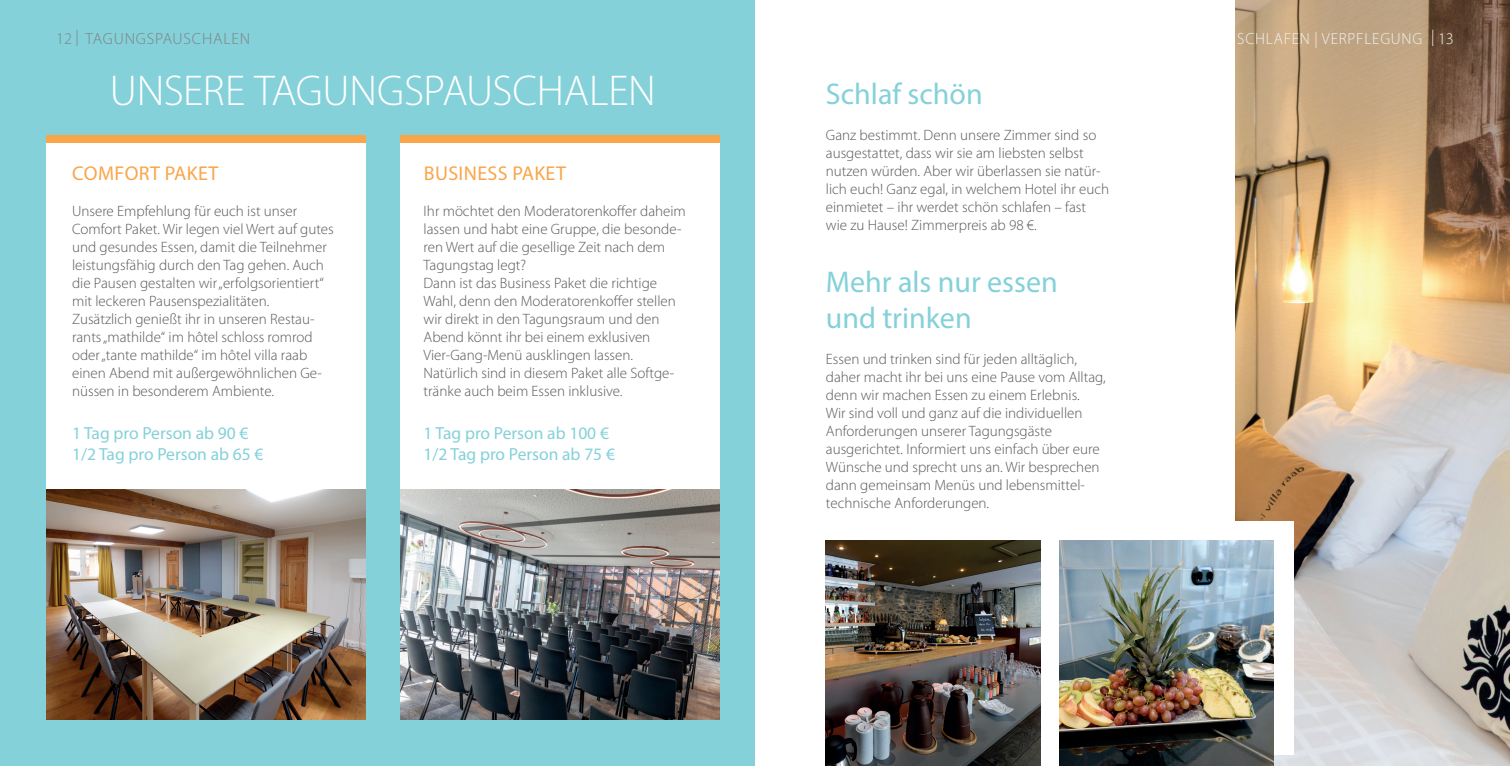
<style>
.page{position:relative;width:1510px;height:766px;background:#fff}
.page>*{position:absolute;margin:0;border:0;box-sizing:border-box;transform-origin:0 0}
.t1{font:300 43.25px "Myriad Pro";letter-spacing:-.01em;color:#fff}
.t2{font:30px/36px "Myriad Pro";color:#84d1d9}
.t3{font:20px "Myriad Pro";letter-spacing:.02em;color:#f9a64a}
.t4{font:17.5px/21px "Myriad Pro";color:#84d1d9}
.t5{font:300 16.25px "Myriad Pro";letter-spacing:.05em;color:#f0f1f2}
.t6{font:300 16.25px "Myriad Pro";letter-spacing:.05em;color:#808285}
.t7{font:300 15px/18px "Myriad Pro";color:#57585a}
</style>
<div class="page">
<div style="left:0;top:0;width:755px;height:765px;background:#84d1d9"></div>
<div style="left:46px;top:136px;width:319px;height:583px;background:#fff"></div>
<div style="left:400px;top:136px;width:319px;height:583px;background:#fff"></div>
<div style="left:46px;top:136px;width:319px;height:7px;background:#f9a64a"></div>
<div style="left:400px;top:136px;width:319px;height:7px;background:#f9a64a"></div>
<img style="left:46px;top:489px;width:319px;height:230px">
<img style="left:400px;top:489px;width:319px;height:230px">
<img style="left:1235px;top:0;width:274px;height:765px">
<div style="left:826px;top:521px;width:467px;height:234px;background:#fff"></div>
<img style="left:1059px;top:541px;width:214px;height:224px">
<img style="left:826px;top:541px;width:214px;height:224px">
<p class="t6" style="left:56px;top:30px;width:196px">12 | TAGUNGSPAUSCHALEN</p>
<p class="t5" style="left:1237px;top:30px;width:218px">SCHLAFEN | VERPFLEGUNG | 13</p>
<h1 class="t1" style="left:110px;top:67px;width:547px">UNSERE TAGUNGSPAUSCHALEN</h1>
<h2 class="t2" style="left:826px;top:75px;width:158px">Schlaf schön</h2>
<p class="t7" style="left:826px;top:126px;width:285px">Ganz bestimmt. Denn unsere Zimmer sind so ausgestattet, dass wir sie am liebsten selbst nutzen würden. Aber wir überlassen sie natür&shy;lich euch! Ganz egal, in welchem Hotel ihr euch einmietet – ihr werdet schön schlafen – fast wie zu Hause! Zimmerpreis ab 98 €.</p>
<h2 class="t2" style="left:826px;top:263px;width:233px">Mehr als nur essen und trinken</h2>
<p class="t7" style="left:826px;top:350px;width:281px">Essen und trinken sind für jeden alltäglich, daher macht ihr bei uns eine Pause vom Alltag, denn wir machen Essen zu einem Erlebnis.<br>Wir sind voll und ganz auf die individuellen Anforderungen unserer Tagungsgäste ausgerichtet. Informiert uns einfach über eure Wünsche und sprecht uns an. Wir besprechen dann gemeinsam Menüs und lebensmittel&shy;technische Anforderungen.</p>
<h3 class="t3" style="left:72px;top:160px;width:148px">COMFORT PAKET</h3>
<p class="t7" style="left:72px;top:202px;width:263px">Unsere Empfehlung für euch ist unser Comfort Paket. Wir legen viel Wert auf gutes und gesundes Essen, damit die Teilnehmer leistungsfähig durch den Tag gehen. Auch die Pausen gestalten wir „erfolgsorientiert“ mit leckeren Pausenspezialitäten.<br>Zusätzlich genießt ihr in unseren Restau&shy;rants „mathilde“ im hôtel schloss romrod oder „tante mathilde“ im hôtel villa raab einen Abend mit außergewöhnlichen Ge&shy;nüssen in besonderem Ambiente.</p>
<h3 class="t3" style="left:424px;top:160px;width:144px">BUSINESS PAKET</h3>
<p class="t7" style="left:423px;top:202px;width:264px">Ihr möchtet den Moderatorenkoffer daheim lassen und habt eine Gruppe, die besonde&shy;ren Wert auf die gesellige Zeit nach dem Tagungstag legt?<br>Dann ist das Business Paket die richtige Wahl, denn den Moderatorenkoffer stellen wir direkt in den Tagungsraum und den Abend könnt ihr bei einem exklusiven Vier-Gang-Menü ausklingen lassen.<br>Natürlich sind in diesem Paket alle Softge&shy;tränke auch beim Essen inklusive.</p>
<p class="t4" style="left:72px;top:422px;width:193px">1 Tag pro Person ab 90 €<br>1/2 Tag pro Person ab 65 €</p>
<p class="t4" style="left:423px;top:422px;width:193px">1 Tag pro Person ab 100 €<br>1/2 Tag pro Person ab 75 €</p>
</div>
